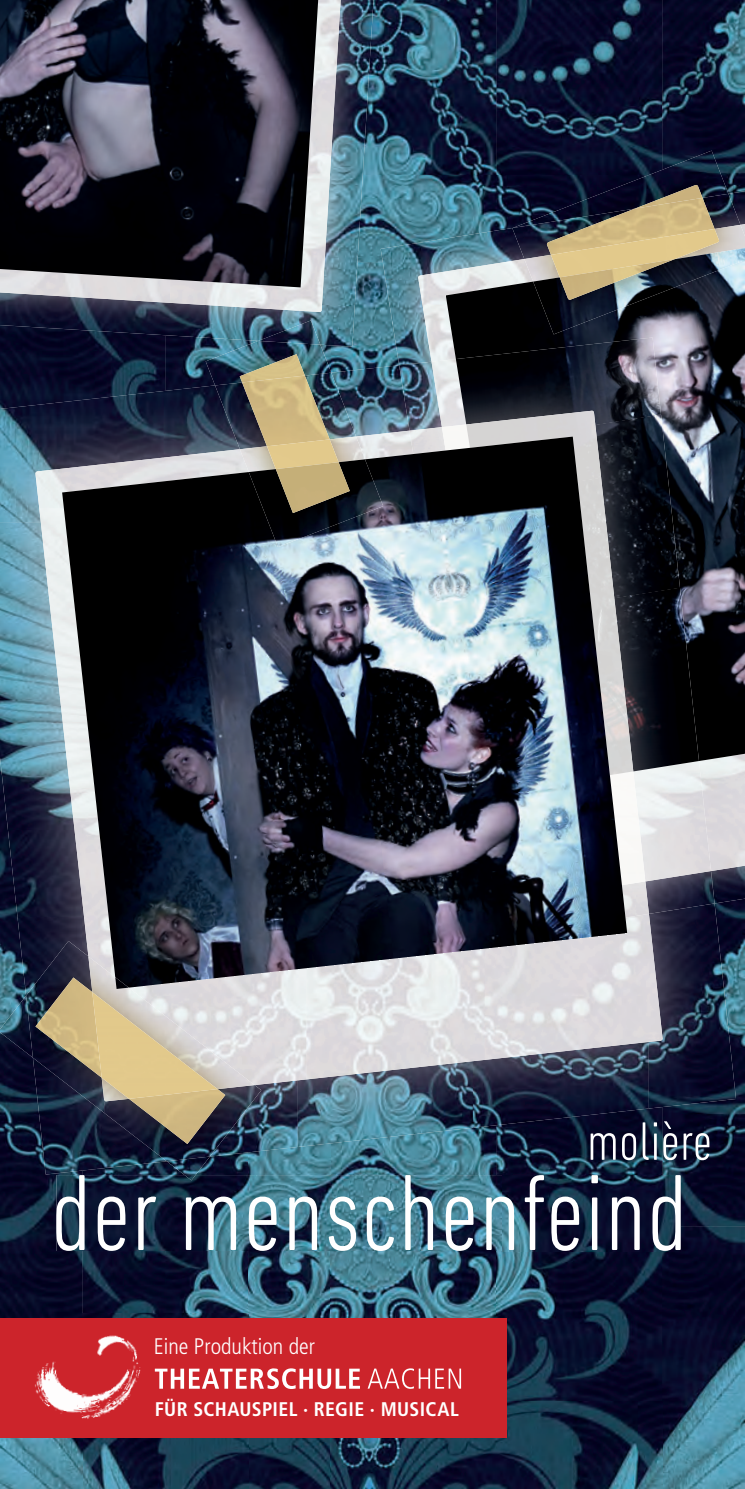
<style>
.page{position:relative;width:745px;height:1489px;background:#fff}
.page>*{position:absolute;margin:0;border:0;box-sizing:border-box;transform-origin:0 0}
.t1{font:300 condensed 110.25px "DIN Next LT Pro";color:#fff}
.t2{font:300 condensed 55px "DIN Next LT Pro";color:#fff}
.t3{font:300 condensed 22.5px "Frutiger LT";color:#fff}
.t4{font:700 condensed 19.75px "Frutiger LT";letter-spacing:.015em;color:#fff}
</style>
<div class="page">
<img style="left:373px;top:0;width:288px;height:175px">
<img style="left:661px;top:0;width:83px;height:191px">
<img style="left:373px;top:175px;width:139px;height:87px">
<img style="left:0;top:341px;width:165px;height:50px">
<img style="left:165px;top:341px;width:40px;height:44px">
<img style="left:331px;top:262px;width:54px;height:103px">
<img style="left:0;top:917px;width:17px;height:78px">
<img style="left:662px;top:903px;width:82px;height:585px">
<img style="left:0;top:1057px;width:82px;height:431px">
<img style="left:331px;top:1127px;width:165px;height:47px">
<img style="left:496px;top:1108px;width:166px;height:66px">
<img style="left:82px;top:1159px;width:166px;height:329px">
<img style="left:248px;top:1146px;width:83px;height:342px">
<img style="left:330px;top:1250px;width:332px;height:238px">
<img style="left:56px;top:1174px;width:624px;height:76px">
<div style="left:0;top:1317px;width:506px;height:120px;background:#cc242b"></div>
<svg style="left:368px;top:1368px;width:93px;height:20px"></svg>
<svg style="left:155px;top:1368px;width:205px;height:20px"></svg>
<img style="left:24px;top:1312px;width:129px;height:107px">
<img style="left:380px;top:228px;width:132px;height:52px">
<img style="left:728px;top:191px;width:16px;height:33px">
<img style="left:385px;top:280px;width:37px;height:85px">
<img style="left:714px;top:871px;width:30px;height:32px">
<img style="left:417px;top:259px;width:107px;height:46px">
<img style="left:422px;top:304px;width:23px;height:58px">
<img style="left:710px;top:761px;width:34px;height:110px">
<img style="left:445px;top:260px;width:299px;height:501px">
<img style="left:299px;top:0;width:74px;height:346px">
<img style="left:0;top:303px;width:299px;height:38px">
<img style="left:318px;top:0;width:22px;height:156px">
<img style="left:0;top:287px;width:170px;height:16px">
<img style="left:170px;top:156px;width:161px;height:156px">
<img style="left:0;top:0;width:318px;height:287px">
<img style="left:0;top:391px;width:163px;height:131px">
<img style="left:163px;top:385px;width:52px;height:51px">
<img style="left:331px;top:365px;width:68px;height:65px">
<img style="left:0;top:522px;width:39px;height:395px">
<img style="left:17px;top:916px;width:22px;height:79px">
<img style="left:399px;top:362px;width:32px;height:68px">
<img style="left:431px;top:359px;width:24px;height:68px">
<img style="left:648px;top:903px;width:87px;height:205px">
<img style="left:297px;top:1079px;width:176px;height:67px">
<img style="left:472px;top:1059px;width:176px;height:68px">
<img style="left:261px;top:1084px;width:36px;height:72px">
<img style="left:648px;top:871px;width:66px;height:42px">
<img style="left:645px;top:761px;width:65px;height:120px">
<img style="left:455px;top:337px;width:205px;height:87px">
<img style="left:600px;top:414px;width:79px;height:173px">
<img style="left:633px;top:587px;width:65px;height:184px">
<img style="left:33px;top:1113px;width:134px;height:61px">
<img style="left:35px;top:449px;width:27px;height:60px">
<img style="left:356px;top:430px;width:53px;height:6px">
<img style="left:39px;top:508px;width:23px;height:432px">
<img style="left:409px;top:427px;width:32px;height:9px">
<img style="left:441px;top:424px;width:25px;height:12px">
<img style="left:254px;top:987px;width:52px;height:97px">
<img style="left:306px;top:987px;width:178px;height:92px">
<img style="left:484px;top:913px;width:178px;height:146px">
<img style="left:626px;top:881px;width:22px;height:36px">
<img style="left:626px;top:771px;width:19px;height:114px">
<img style="left:466px;top:411px;width:134px;height:25px">
<img style="left:626px;top:477px;width:7px;height:298px">
<img style="left:62px;top:436px;width:564px;height:551px">
<img style="left:0;top:995px;width:26px;height:62px">
<img style="left:167px;top:1159px;width:43px;height:15px">
<svg style="left:184px;top:1174px;width:11px;height:6px"></svg>
<img style="left:26px;top:940px;width:78px;height:173px">
<img style="left:183px;top:1084px;width:78px;height:75px">
<img style="left:104px;top:1143px;width:79px;height:18px">
<img style="left:88px;top:956px;width:166px;height:145px">
<img style="left:35px;top:977px;width:190px;height:166px">
<img style="left:92px;top:992px;width:125px;height:106px">
<img style="left:205px;top:341px;width:126px;height:44px">
<img style="left:258px;top:320px;width:62px;height:25px">
<img style="left:215px;top:373px;width:141px;height:76px">
<img style="left:240px;top:436px;width:125px;height:36px">
<img style="left:248px;top:459px;width:135px;height:88px">
<img style="left:239px;top:354px;width:66px;height:28px">
<img style="left:242px;top:375px;width:87px;height:71px">
<img style="left:267px;top:439px;width:71px;height:30px">
<img style="left:275px;top:462px;width:74px;height:51px">
<img style="left:512px;top:151px;width:216px;height:43px">
<img style="left:512px;top:194px;width:228px;height:65px">
<img style="left:524px;top:225px;width:220px;height:56px">
<img style="left:532px;top:248px;width:212px;height:86px">
<img style="left:634px;top:185px;width:68px;height:13px">
<img style="left:546px;top:198px;width:168px;height:57px">
<img style="left:550px;top:229px;width:169px;height:48px">
<img style="left:559px;top:259px;width:115px;height:41px">
<h2 class="t2" style="left:586px;top:1109px;width:127px">molière</h2>
<h1 class="t1" style="left:50px;top:1150px;width:638px">der menschenfeind</h1>
<p class="t3" style="left:154px;top:1333px;width:162px">Eine Produktion der</p>
<p class="t4" style="left:155px;top:1397px;width:305px">FÜR SCHAUSPIEL · REGIE · MUSICAL</p>
</div>
